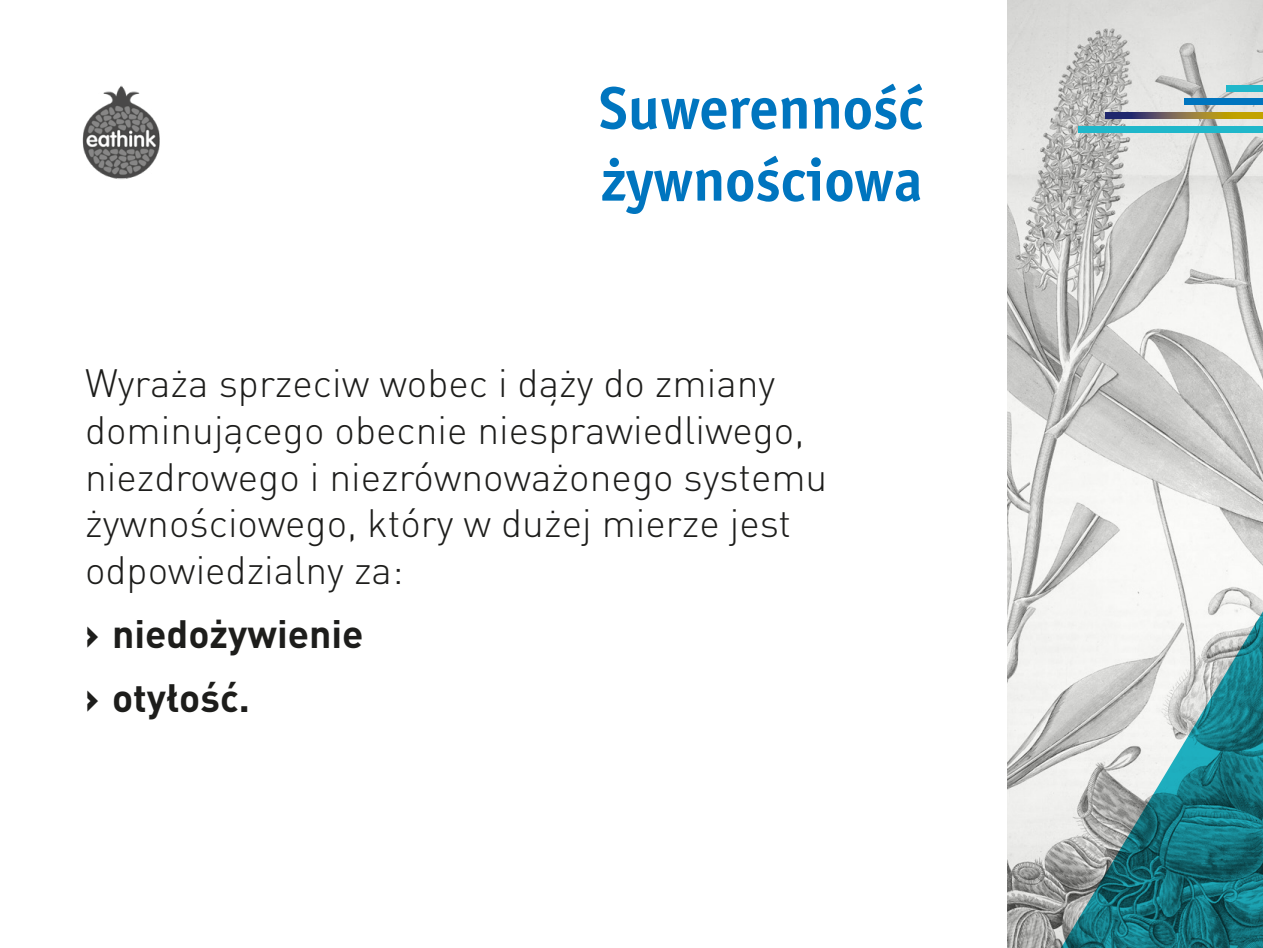
<style>
.page{position:relative;width:1263px;height:948px;background:#fff}
.page>*{position:absolute;margin:0;border:0;box-sizing:border-box;transform-origin:0 0}
.t1{font:700 60px/72px "Officina Sans ITC Pro";color:#0075bf}
.t2{font:300 39px/46.8px "DIN Pro";color:#1d1d1b}
.t3{font:700 39px/63.8px "DIN Pro";color:#1d1d1b}
.s1{font-weight:900}
</style>
<div class="page">
<img style="left:1008px;top:0;width:255px;height:947px">
<img style="left:82px;top:85px;width:78px;height:95px">
<svg style="left:1061px;top:611px;width:202px;height:336px"></svg>
<div style="left:1079px;top:127px;width:184px;height:6px;background:#20b7ca"></div>
<svg style="left:1106px;top:113px;width:157px;height:6px"></svg>
<div style="left:1184px;top:98px;width:79px;height:6px;background:#0075bf"></div>
<div style="left:1227px;top:85px;width:36px;height:6px;background:#20b7ca"></div>
<h1 class="t1" style="left:599px;top:72px;width:325px">Suwerenność żywnościowa</h1>
<p class="t2" style="left:85px;top:357px;width:744px">Wyraża sprzeciw wobec i dąży do zmiany dominującego obecnie niesprawiedliwego, niezdrowego i niezrównoważonego systemu żywnościowego, który w dużej mierze jest odpowiedzialny za:</p>
<p class="t3" style="left:85px;top:600px;width:280px"><span class="s1">›</span> niedożywienie <span class="s1">›</span> otyłość.</p>
</div>
